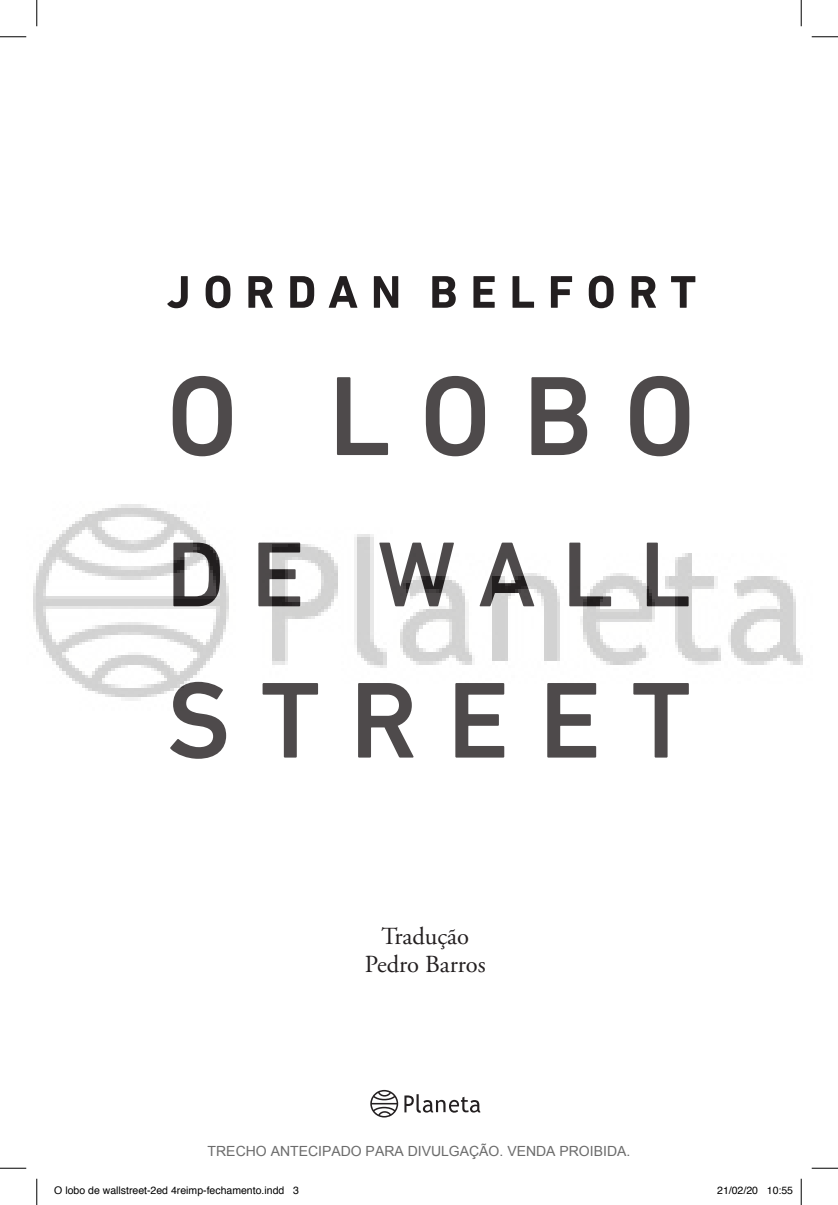
<style>
.page{position:relative;width:838px;height:1205px;background:#fff}
.page>*{position:absolute;margin:0;border:0;box-sizing:border-box;transform-origin:0 0}
.t1{font:24.5px/28px "Adobe Garamond Pro";color:#231f20;text-align:center}
.t2{font:14px "Arial";color:#6b6b6b}
.t3{font:10.5px "Helvetica";color:#000}
</style>
<div class="page">
<svg style="left:404px;top:1094px;width:76px;height:18px"></svg>
<svg style="left:370px;top:1089px;width:28px;height:28px"></svg>
<svg style="left:167px;top:276px;width:528px;height:32px"></svg>
<svg style="left:0;top:36px;width:26px;height:1px"></svg>
<svg style="left:811px;top:36px;width:26px;height:1px"></svg>
<svg style="left:0;top:1167px;width:26px;height:1px"></svg>
<svg style="left:811px;top:1167px;width:26px;height:1px"></svg>
<svg style="left:36px;top:0;width:1px;height:26px"></svg>
<svg style="left:36px;top:1178px;width:1px;height:27px"></svg>
<svg style="left:800px;top:0;width:1px;height:26px"></svg>
<svg style="left:800px;top:1178px;width:1px;height:27px"></svg>
<img style="left:33px;top:375px;width:770px;height:384px">
<h1 class="t1" style="left:365px;top:923px;width:122px">Tradução<br>Pedro Barros</h1>
<h2 class="t2" style="left:208px;top:1141px;width:424px">TRECHO ANTECIPADO PARA DIVULGAÇÃO. VENDA PROIBIDA.</h2>
<p class="t3" style="left:54px;top:1182px;width:246px">O lobo de wallstreet-2ed 4reimp-fechamento.indd 3</p>
<p class="t3" style="left:717px;top:1182px;width:77px">21/02/20 10:55</p>
</div>
